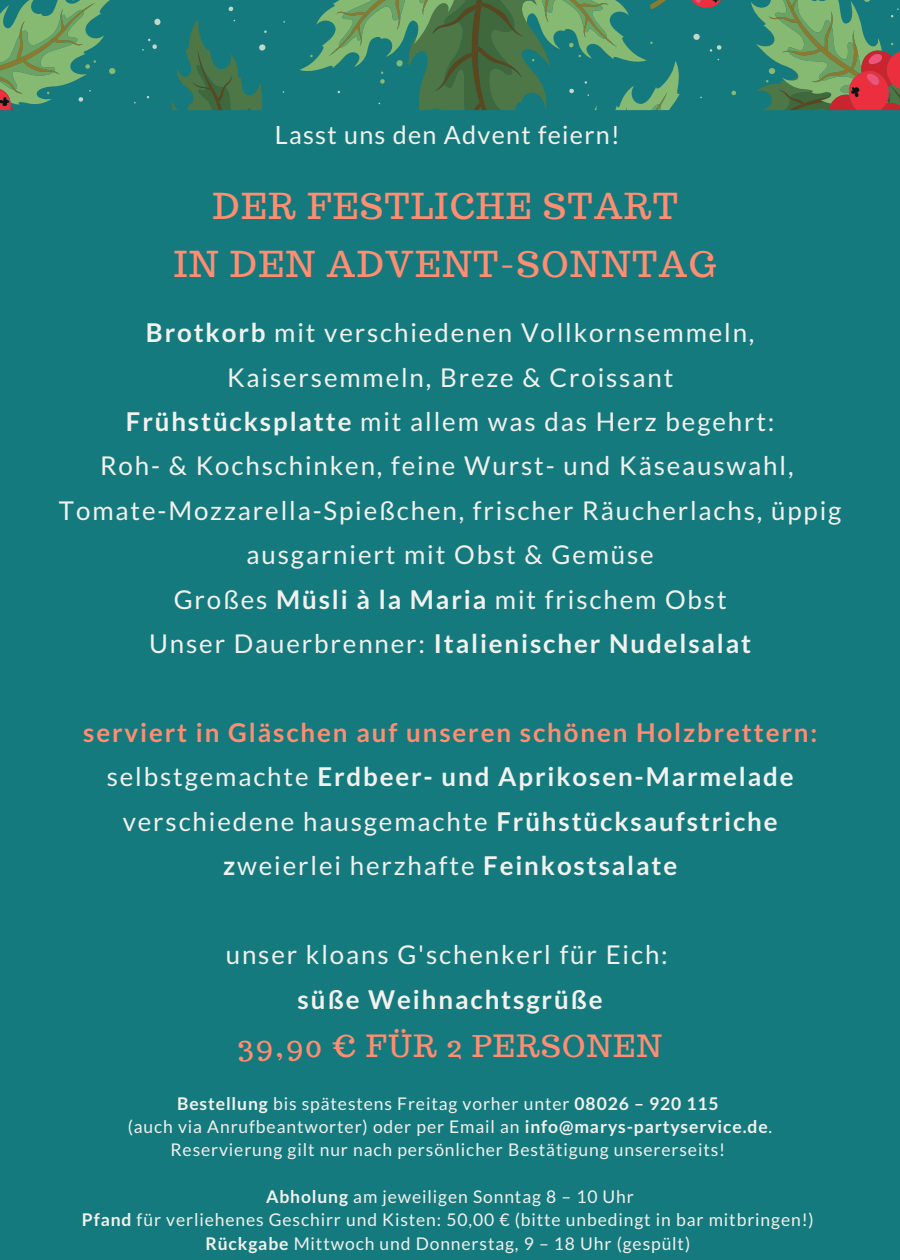
<style>
.page{position:relative;width:900px;height:1260px;background:#157a7e}
.page>*{position:absolute;margin:0;border:0;box-sizing:border-box;transform-origin:0 0}
.t1{font:35px/58px "Trocchi";letter-spacing:.05em;color:#ff8d71;text-align:center}
.t2{font:30px "Trocchi";letter-spacing:.05em;color:#ff8d71}
.t3{font:26px/44.5px "Lato";letter-spacing:.07em;color:#f2f1ed;text-align:center}
.t4{font:700 26px/44.5px "Lato";letter-spacing:.07em;color:#f2f1ed;text-align:center}
.t5{font:25.25px "Lato";letter-spacing:.05em;color:#f2f1ed}
.t6{font:17.5px/23.2px "Lato";letter-spacing:.05em;color:#f2f1ed;text-align:center}
.s1{font-weight:700}
.s2{color:#ff8d71}
.s3{font-weight:400}
</style>
<div class="page">
<svg style="left:751px;top:0;width:149px;height:111px"></svg>
<svg style="left:228px;top:7px;width:5px;height:4px"></svg>
<svg style="left:171px;top:19px;width:96px;height:91px"></svg>
<svg style="left:154px;top:18px;width:6px;height:7px"></svg>
<svg style="left:142px;top:38px;width:15px;height:13px"></svg>
<svg style="left:0;top:0;width:116px;height:110px"></svg>
<svg style="left:299px;top:0;width:437px;height:110px"></svg>
<p class="t5" style="left:275px;top:119px;width:346px">Lasst uns den Advent feiern!</p>
<h1 class="t1" style="left:174px;top:177px;width:543px">DER FESTLICHE START<br>IN DEN ADVENT-SONNTAG</h1>
<p class="t3" style="left:59px;top:310px;width:784px"><span class="s1">Brotkorb</span> mit verschiedenen Vollkornsemmeln, Kaisersemmeln, Breze &amp; Croissant<br><span class="s1">Frühstücksplatte</span> mit allem was das Herz begehrt:<br>Roh- &amp; Kochschinken, feine Wurst- und Käseauswahl, Tomate-Mozzarella-Spießchen, frischer Räucherlachs, üppig ausgarniert mit Obst &amp; Gemüse<br>Großes <span class="s1">Müsli à la Maria</span> mit frischem Obst<br>Unser Dauerbrenner: <span class="s1">Italienischer Nudelsalat</span></p>
<p class="t4" style="left:83px;top:710px;width:736px"><span class="s2">serviert in Gläschen auf unseren schönen Holzbrettern: </span><span class="s3">selbstgemachte</span> Erdbeer- und Aprikosen-Marmelade <span class="s3">verschiedene hausgemachte</span> Frühstücksaufstriche z<span class="s3">weierlei herzhafte</span> Feinkostsalate</p>
<p class="t3" style="left:226px;top:932px;width:444px">unser kloans G'schenkerl für Eich:</p>
<p class="t4" style="left:298px;top:976px;width:307px">süße Weihnachtsgrüße</p>
<p class="t2" style="left:238px;top:1026px;width:426px">39,90 € FÜR 2 PERSONEN</p>
<p class="t6" style="left:128px;top:1091px;width:646px"><span class="s1">Bestellung</span> bis spätestens Freitag vorher unter <span class="s1">08026 – 920 115<br></span>(auch via Anrufbeantworter) oder per Email an <span class="s1">info@marys-partyservice.de</span>.<br>Reservierung gilt nur nach persönlicher Bestätigung unsererseits!</p>
<p class="t6" style="left:82px;top:1185px;width:733px"><span class="s1">Abholung</span> am jeweiligen Sonntag 8 – 10 Uhr<br><span class="s1">Pfand</span> für verliehenes Geschirr und Kisten: 50,00 € (bitte unbedingt in bar mitbringen!)<br><span class="s1">Rückgabe</span> Mittwoch und Donnerstag, 9 – 18 Uhr (gespült)</p>
</div>
